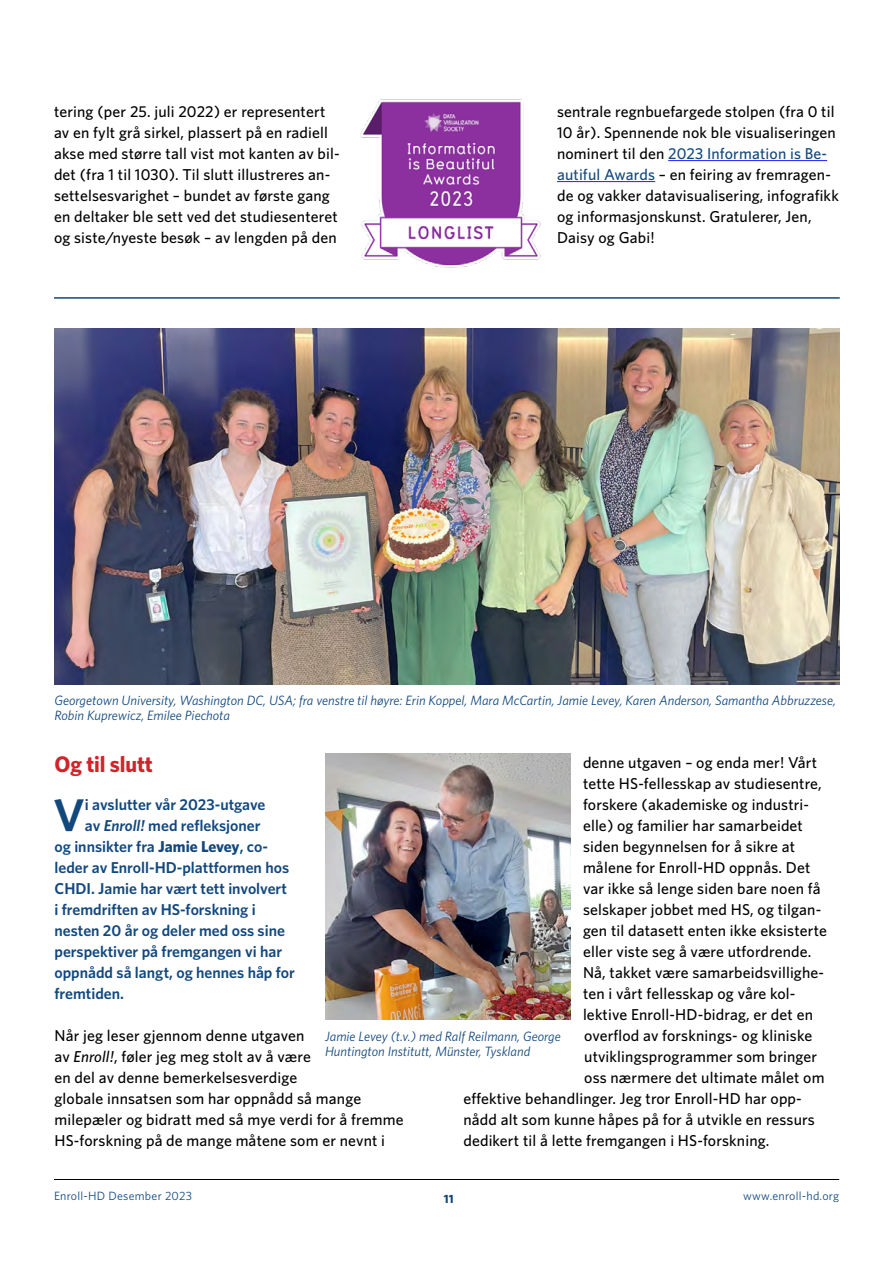
<style>
.page{position:relative;width:893px;height:1263px;background:#fff}
.page>*{position:absolute;margin:0;border:0;box-sizing:border-box;transform-origin:0 0}
.t1{font:600 45.9px "Whitney";color:#13487d}
.t2{font:700 22.5px "Whitney";color:#d2232a}
.t3{font:500 15.75px/21px "Whitney";letter-spacing:.01em;color:#000}
.t4{font:600 15.75px "Whitney";color:#13487d}
.t5{font:italic 13.5px/15px "Whitney";color:#13487d}
.t6{font:12px "Whitney";letter-spacing:.02em;color:#13487d}
.t7{font:700 12px "Whitney";color:#13487d}
.s1{color:#13487d}
.s2{font-style:italic}
.s3{font-weight:700}
</style>
<div class="page">
<hr style="left:54px;top:1179px;width:785px;height:1px;background:#000">
<img style="left:360px;top:99px;width:181px;height:169px">
<hr style="left:54px;top:297px;width:786px;height:2px;background:#13487d">
<img style="left:54px;top:328px;width:785px;height:356px">
<img style="left:325px;top:754px;width:245px;height:266px">
<hr style="left:668px;top:160px;width:159px;height:1px;background:#1922fb">
<hr style="left:557px;top:181px;width:98px;height:1px;background:#1922fb">
<p class="t3" style="left:54px;top:101px;width:287px">tering (per 25. juli 2022) er representert av en fylt grå sirkel, plassert på en radiell akse med større tall vist mot kanten av bil&shy;det (fra 1 til 1030). Til slutt illustreres an&shy;settelsesvarighet – bundet av første gang en deltaker ble sett ved det studiesenteret og siste/nyeste besøk – av lengden på den</p>
<p class="t3" style="left:557px;top:101px;width:283px">sentrale regnbuefargede stolpen (fra 0 til 10 år). Spennende nok ble visualiseringen nominert til den <span class="s1">2023 Information is Be&shy;autiful Awards</span> – en feiring av fremragen&shy;de og vakker datavisualisering, infografikk og informasjonskunst. Gratulerer, Jen, Daisy og Gabi!</p>
<p class="t5" style="left:54px;top:692px;width:783px">Georgetown University, Washington DC, USA; fra venstre til høyre: Erin Koppel, Mara McCartin, Jamie Levey, Karen Anderson, Samantha Abbruzzese,<br>Robin Kuprewicz, Emilee Piechota</p>
<h2 class="t2" style="left:54px;top:749px;width:100px">Og til slutt</h2>
<h1 class="t1" style="left:54px;top:785px;width:33px">V</h1>
<p class="t4" style="left:85px;top:794px;width:182px">i avslutter vår 2023-utgave</p>
<p class="t3" style="left:583px;top:752px;width:235px">denne utgaven – og enda mer! Vårt</p>
<p class="t3" style="left:583px;top:773px;width:240px">tette HS-fellesskap av studiesentre,</p>
<p class="t3" style="left:583px;top:794px;width:228px">forskere (akademiske og industri-</p>
<p class="t3" style="left:583px;top:815px;width:221px">elle) og familier har samarbeidet</p>
<p class="t3" style="left:583px;top:836px;width:214px">siden begynnelsen for å sikre at</p>
<p class="t3" style="left:583px;top:857px;width:229px">målene for Enroll-HD oppnås. Det</p>
<p class="t3" style="left:583px;top:878px;width:239px">var ikke så lenge siden bare noen få</p>
<p class="t3" style="left:583px;top:899px;width:240px">selskaper jobbet med HS, og tilgan-</p>
<p class="t3" style="left:583px;top:920px;width:246px">gen til datasett enten ikke eksisterte</p>
<p class="t3" style="left:583px;top:941px;width:230px">eller viste seg å være utfordrende.</p>
<p class="t3" style="left:583px;top:962px;width:243px">Nå, takket være samarbeidsvillighe-</p>
<p class="t3" style="left:583px;top:983px;width:214px">ten i vårt fellesskap og våre kol-</p>
<p class="t3" style="left:583px;top:1004px;width:232px">lektive Enroll-HD-bidrag, er det en</p>
<p class="t3" style="left:584px;top:1025px;width:229px">overflod av forsknings- og kliniske</p>
<p class="t3" style="left:584px;top:1046px;width:234px">utviklingsprogrammer som bringer</p>
<p class="t3" style="left:584px;top:1067px;width:242px">oss nærmere det ultimate målet om</p>
<p class="t3" style="left:463px;top:1088px;width:340px">effektive behandlinger. Jeg tror Enroll-HD har opp-</p>
<p class="t3" style="left:463px;top:1109px;width:353px">nådd alt som kunne håpes på for å utvikle en ressurs</p>
<p class="t3" style="left:463px;top:1130px;width:308px">dedikert til å lette fremgangen i HS-forskning.</p>
<p class="t4" style="left:85px;top:815px;width:177px">av <span class="s2">Enroll!</span> med refleksjoner</p>
<p class="t4" style="left:54px;top:836px;width:215px">og innsikter fra <span class="s3">Jamie Levey</span>, co-</p>
<p class="t4" style="left:54px;top:857px;width:236px">leder av Enroll-HD-plattformen hos</p>
<p class="t4" style="left:54px;top:878px;width:234px">CHDI. Jamie har vært tett involvert</p>
<p class="t4" style="left:54px;top:899px;width:203px">i fremdriften av HS-forskning i</p>
<p class="t4" style="left:54px;top:920px;width:232px">nesten 20 år og deler med oss sine</p>
<p class="t4" style="left:54px;top:941px;width:229px">perspektiver på fremgangen vi har</p>
<p class="t4" style="left:54px;top:962px;width:242px">oppnådd så langt, og hennes håp for</p>
<p class="t4" style="left:54px;top:983px;width:71px">fremtiden.</p>
<p class="t3" style="left:54px;top:1025px;width:351px">Når jeg leser gjennom denne utgaven<br>av <span class="s2">Enroll!</span>, føler jeg meg stolt av å være<br>en del av denne bemerkelsesverdige<br>globale innsatsen som har oppnådd så mange milepæler og bidratt med så mye verdi for å fremme HS-forskning på de mange måtene som er nevnt i</p>
<p class="t5" style="left:325px;top:1028px;width:237px">Jamie Levey (t.v.) med Ralf Reilmann, George<br>Huntington Institutt, Münster, Tyskland</p>
<p class="t6" style="left:54px;top:1188px;width:140px">Enroll-HD Desember 2023</p>
<p class="t6" style="left:743px;top:1188px;width:97px">www.enroll-hd.org</p>
<p class="t7" style="left:444px;top:1191px;width:12px">11</p>
</div>
